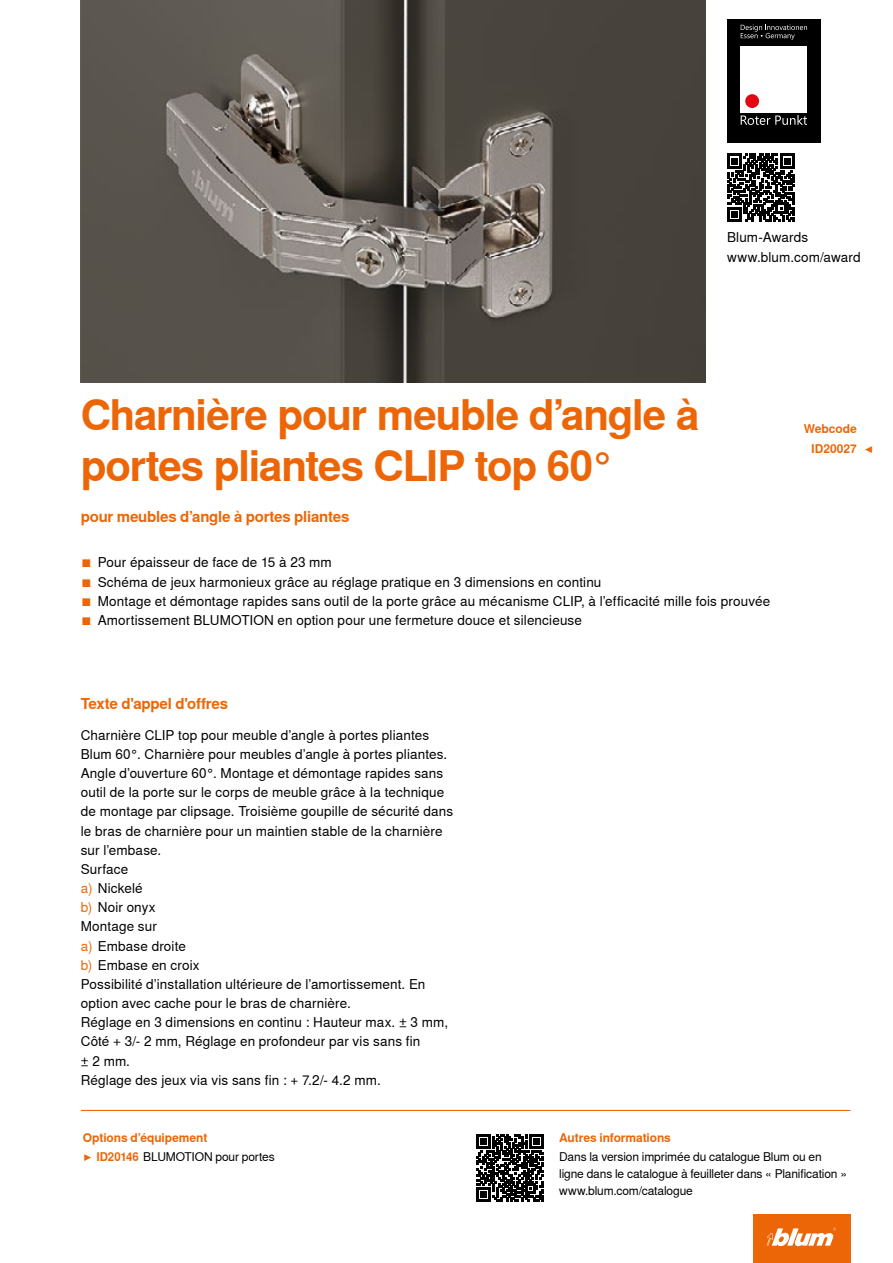
<style>
.page{position:relative;width:893px;height:1263px;background:#fff}
.page>*{position:absolute;margin:0;border:0;box-sizing:border-box;transform-origin:0 0}
.CB_AF_Ueber_Tit2{font:700 42px/50.4px "Nimbus Sans Global";letter-spacing:-.03em;color:#ec6608}
.CB_AF_Ueber_Ber1o_li{font:700 15px "Nimbus Sans Global";letter-spacing:-.015em;color:#ec6608}
.CB_AF_FliesIMG_li{font:13.5px/19.2px "Nimbus Sans Global";letter-spacing:.01em;color:#000}
.CB_AF_Bes_IMG9{font:13.5px "Nimbus Sans Global";letter-spacing:.01em;color:#000}
.CB_AF_Fliess_li{font:12px/17px "Nimbus Sans Global";letter-spacing:-.01em;color:#000}
.CB_AF_Ueber_Ber2o_li{font:700 12px "Nimbus Sans Global";letter-spacing:-.01em;color:#ec6608}
.CB_AF_Ueber_Ber2o_li-2{font:12px "Nimbus Sans Global";letter-spacing:-.01em;color:#000}
.CB_AF_Ueber_Ber2o_re{font:700 12px "Nimbus Sans Global";letter-spacing:-.005em;color:#ec6608}
.s1{color:#ec6608}
.s2{font-weight:700;color:#ec6608}
</style>
<div class="page">
<img style="left:81px;top:0;width:625px;height:383px">
<div style="left:727px;top:19px;width:94px;height:123px;background:#000"></div>
<div style="left:741px;top:46px;width:66px;height:67px;background:#fff"></div>
<div style="left:745px;top:94px;width:14px;height:14px;background:#e30613;border-radius:50%"></div>
<svg style="left:741px;top:25px;width:66px;height:15px"></svg>
<svg style="left:741px;top:115px;width:66px;height:10px"></svg>
<div style="left:753px;top:1214px;width:97px;height:49px;background:#ec6608"></div>
<svg style="left:767px;top:1227px;width:69px;height:19px"></svg>
<svg style="left:727px;top:153px;width:68px;height:69px"></svg>
<svg style="left:727px;top:154px;width:67px;height:67px"></svg>
<hr style="left:81px;top:1110px;width:769px;height:1px;background:#ec6608">
<svg style="left:476px;top:1134px;width:67px;height:67px"></svg>
<p class="CB_AF_FliesIMG_li" style="left:727px;top:228px;width:83px">Blum-Awards</p>
<p class="CB_AF_FliesIMG_li" style="left:727px;top:247px;width:135px">www.blum.com/award</p>
<p class="CB_AF_Ueber_Tit2" style="left:81px;top:390px;width:620px">Charnière pour meuble d’angle à portes pliantes CLIP top 60°</p>
<p class="CB_AF_Ueber_Ber1o_li" style="left:81px;top:508px;width:270px">pour meubles d’angle à portes pliantes</p>
<p class="CB_AF_Ueber_Ber2o_re" style="left:804px;top:422px;width:55px">Webcode</p>
<p class="CB_AF_Ueber_Ber2o_re" style="left:811px;top:441px;width:47px">ID20027</p>
<p class="CB_AF_Ueber_Ber2o_re" style="left:865px;top:441px;width:11px">◀</p>
<p class="CB_AF_Bes_IMG9" style="left:81px;top:555px;width:253px"><span class="s1">■</span> Pour épaisseur de face de 15 à 23 mm</p>
<p class="CB_AF_Bes_IMG9" style="left:81px;top:574px;width:522px"><span class="s1">■</span> Schéma de jeux harmonieux grâce au réglage pratique en 3 dimensions en continu</p>
<p class="CB_AF_Bes_IMG9" style="left:81px;top:593px;width:691px"><span class="s1">■</span> Montage et démontage rapides sans outil de la porte grâce au mécanisme CLIP, à l’efficacité mille fois prouvée</p>
<p class="CB_AF_Bes_IMG9" style="left:81px;top:612px;width:503px"><span class="s1">■</span> Amortissement BLUMOTION en option pour une fermeture douce et silencieuse</p>
<p class="CB_AF_Ueber_Ber1o_li" style="left:81px;top:695px;width:149px">Texte d'appel d'offres</p>
<p class="CB_AF_FliesIMG_li" style="left:81px;top:725px;width:374px">Charnière CLIP top pour meuble d’angle à portes pliantes Blum 60°. Charnière pour meubles d’angle à portes pliantes.<br>Angle d’ouverture 60°. Montage et démontage rapides sans outil de la porte sur le corps de meuble grâce à la technique de montage par clipsage. Troisième goupille de sécurité dans le bras de charnière pour un maintien stable de la charnière sur l’embase.</p>
<p class="CB_AF_FliesIMG_li" style="left:81px;top:859px;width:49px">Surface</p>
<p class="CB_AF_FliesIMG_li" style="left:81px;top:879px;width:64px"><span class="s1">a)</span> Nickelé</p>
<p class="CB_AF_FliesIMG_li" style="left:81px;top:898px;width:76px"><span class="s1">b)</span> Noir onyx</p>
<p class="CB_AF_FliesIMG_li" style="left:81px;top:917px;width:78px">Montage sur</p>
<p class="CB_AF_FliesIMG_li" style="left:81px;top:936px;width:107px"><span class="s1">a)</span> Embase droite</p>
<p class="CB_AF_FliesIMG_li" style="left:81px;top:955px;width:120px"><span class="s1">b)</span> Embase en croix</p>
<p class="CB_AF_FliesIMG_li" style="left:81px;top:975px;width:346px">Possibilité d’installation ultérieure de l’amortissement. En option avec cache pour le bras de charnière.</p>
<p class="CB_AF_FliesIMG_li" style="left:81px;top:1013px;width:369px">Réglage en 3 dimensions en continu : Hauteur max. ± 3 mm,<br>Côté + 3/- 2 mm, Réglage en profondeur par vis sans fin<br>± 2 mm.</p>
<p class="CB_AF_FliesIMG_li" style="left:81px;top:1070px;width:301px">Réglage des jeux via vis sans fin : + 7.2/- 4.2 mm.</p>
<p class="CB_AF_Ueber_Ber2o_li" style="left:83px;top:1130px;width:126px">Options d’équipement</p>
<p class="CB_AF_Ueber_Ber2o_li-2" style="left:83px;top:1149px;width:193px"><span class="s1">▶</span> <span class="s2">ID20146</span> BLUMOTION pour portes</p>
<p class="CB_AF_Ueber_Ber2o_li" style="left:559px;top:1130px;width:113px">Autres informations</p>
<p class="CB_AF_Fliess_li" style="left:559px;top:1148px;width:289px">Dans la version imprimée du catalogue Blum ou en ligne dans le catalogue à feuilleter dans « Planification »</p>
<p class="CB_AF_Fliess_li" style="left:559px;top:1182px;width:135px">www.blum.com/catalogue</p>
</div>
